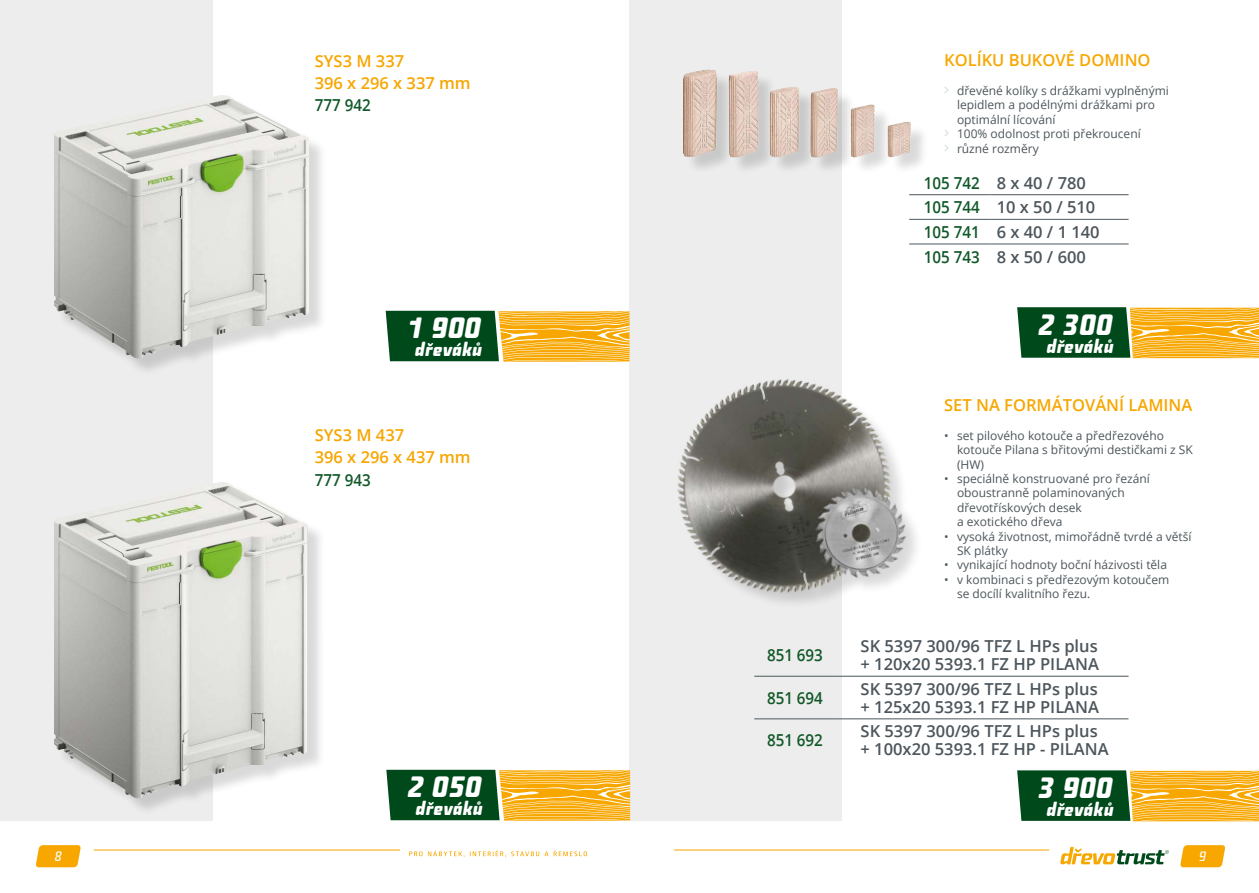
<style>
.page{position:relative;width:1259px;height:893px;background:#fff}
.page>*{position:absolute;margin:0;border:0;box-sizing:border-box;transform-origin:0 0}
.t1{font:italic 500 28.5px "Fishmonger K";color:#fff}
.t2{font:italic 500 18px "Fishmonger K";color:#fff}
.t3{font:600 16.5px/24.6px "Open Sans";color:#4c565c}
.t4{font:600 16.5px/22.2px "Open Sans";color:#f7a600}
.t5{font:600 16.5px "Open Sans";color:#f7a700}
.t6{font:600 16.5px "Open Sans";color:#105828;scale:.92 1}
.t7{font:italic 500 13.2px "Fishmonger K";color:#fff}
.t8{font:12px/14.4px "Open Sans";color:#4c565c}
.s1{color:#105828}
</style>
<div class="page">
<hr style="left:94px;top:849px;width:306px;height:1px;background:#f7a700">
<svg style="left:36px;top:845px;width:45px;height:22px"></svg>
<svg style="left:409px;top:850px;width:178px;height:7px"></svg>
<hr style="left:674px;top:849px;width:374px;height:1px;background:#f7a700">
<svg style="left:1180px;top:845px;width:45px;height:22px"></svg>
<svg style="left:1060px;top:847px;width:108px;height:17px"></svg>
<div style="left:0;top:0;width:213px;height:821px;background:#ededed"></div>
<div style="left:629px;top:0;width:213px;height:821px;background:#ededed"></div>
<div style="left:57px;top:98px;width:270px;height:279px;background:#000;opacity:.15"></div>
<img style="left:54px;top:95px;width:255px;height:264px">
<div style="left:57px;top:484px;width:269px;height:333px;background:#000;opacity:.15"></div>
<img style="left:54px;top:482px;width:253px;height:316px">
<svg style="left:386px;top:311px;width:243px;height:51px;background:#8a8a31"></svg>
<svg style="left:386px;top:770px;width:244px;height:51px;background:#8b8a32"></svg>
<hr style="left:909px;top:194px;width:81px;height:1px;background:#4c565c">
<hr style="left:990px;top:194px;width:138px;height:1px;background:#4c565c">
<hr style="left:909px;top:219px;width:81px;height:1px;background:#4c565c">
<hr style="left:990px;top:219px;width:138px;height:1px;background:#4c565c">
<hr style="left:909px;top:244px;width:81px;height:1px;background:#4c565c">
<hr style="left:990px;top:244px;width:138px;height:1px;background:#4c565c">
<svg style="left:1017px;top:307px;width:242px;height:52px;background:#8c8b34"></svg>
<div style="left:686px;top:72px;width:243px;height:104px;background:#000;opacity:.15"></div>
<img style="left:684px;top:69px;width:226px;height:107px">
<img style="left:677px;top:379px;width:239px;height:224px">
<hr style="left:754px;top:676px;width:81px;height:1px;background:#4c565c">
<hr style="left:835px;top:676px;width:293px;height:1px;background:#4c565c">
<hr style="left:754px;top:718px;width:81px;height:1px;background:#4c565c">
<hr style="left:835px;top:718px;width:293px;height:1px;background:#4c565c">
<svg style="left:1017px;top:770px;width:242px;height:52px;background:#8c8b34"></svg>
<h3 class="t4" style="left:315px;top:49px;width:157px">SYS3 M 337<br>396 x 296 x 337 mm</h3>
<h3 class="t6" style="left:315px;top:94px;width:62px">777 942</h3>
<h1 class="t1" style="left:407px;top:311px;width:76px">1 900</h1>
<h2 class="t2" style="left:415px;top:339px;width:69px">dřeváků</h2>
<h3 class="t4" style="left:315px;top:424px;width:157px">SYS3 M 437<br>396 x 296 x 437 mm</h3>
<h3 class="t6" style="left:315px;top:468px;width:62px">777 943</h3>
<h1 class="t1" style="left:407px;top:770px;width:76px">2 050</h1>
<h2 class="t2" style="left:415px;top:798px;width:69px">dřeváků</h2>
<h3 class="t5" style="left:944px;top:49px;width:208px">KOLÍKU BUKOVÉ DOMINO</h3>
<p class="t8" style="left:957px;top:83px;width:213px">dřevěné kolíky s drážkami vyplněnými lepidlem a podélnými drážkami pro optimální lícování<br>100% odolnost proti překroucení různé rozměry</p>
<h3 class="t3" style="left:923px;top:170px;width:177px"><span class="s1">105 742</span> 8 x 40 / 780<br><span class="s1">105 744</span> 10 x 50 / 510<br><span class="s1">105 741</span> 6 x 40 / 1 140<br><span class="s1">105 743</span> 8 x 50 / 600</h3>
<h1 class="t1" style="left:1038px;top:307px;width:76px">2 300</h1>
<h2 class="t2" style="left:1046px;top:335px;width:69px">dřeváků</h2>
<h3 class="t5" style="left:944px;top:394px;width:250px">SEt NA FORMÁTOVÁNÍ LAMINA</h3>
<p class="t8" style="left:957px;top:428px;width:237px;text-indent:-13px">• set pilového kotouče a předřezového kotouče Pilana s břitovými destičkami z SK (HW)</p>
<p class="t8" style="left:957px;top:471px;width:194px;text-indent:-13px">• speciálně konstruované pro řezání oboustranně polaminovaných dřevotřískových desek<br>a exotického dřeva</p>
<p class="t8" style="left:957px;top:529px;width:236px;text-indent:-13px">• vysoká životnost, mimořádně tvrdé a větší<br>SK plátky</p>
<p class="t8" style="left:944px;top:557px;width:224px">• vynikající hodnoty boční házivosti těla</p>
<p class="t8" style="left:957px;top:572px;width:214px;text-indent:-13px">• v kombinaci s předřezovým kotoučem se docílí kvalitního řezu.</p>
<h3 class="t6" style="left:767px;top:644px;width:62px">851 693</h3>
<h3 class="t3" style="left:860px;top:637px;width:240px;line-height:18px">SK 5397 300/96 TFZ L HPs plus + 120x20 5393.1 FZ HP PILANA</h3>
<h3 class="t6" style="left:767px;top:686px;width:62px">851 694</h3>
<h3 class="t3" style="left:860px;top:679px;width:240px;line-height:18px">SK 5397 300/96 TFZ L HPs plus + 125x20 5393.1 FZ HP PILANA</h3>
<h3 class="t6" style="left:767px;top:729px;width:62px">851 692</h3>
<h3 class="t3" style="left:860px;top:722px;width:249px;line-height:18px">SK 5397 300/96 TFZ L HPs plus + 100x20 5393.1 FZ HP - PILANA</h3>
<h1 class="t1" style="left:1038px;top:770px;width:76px">3 900</h1>
<h2 class="t2" style="left:1046px;top:798px;width:69px">dřeváků</h2>
<p class="t7" style="left:55px;top:848px;width:8px">8</p>
<p class="t7" style="left:1199px;top:848px;width:8px">9</p>
</div>
